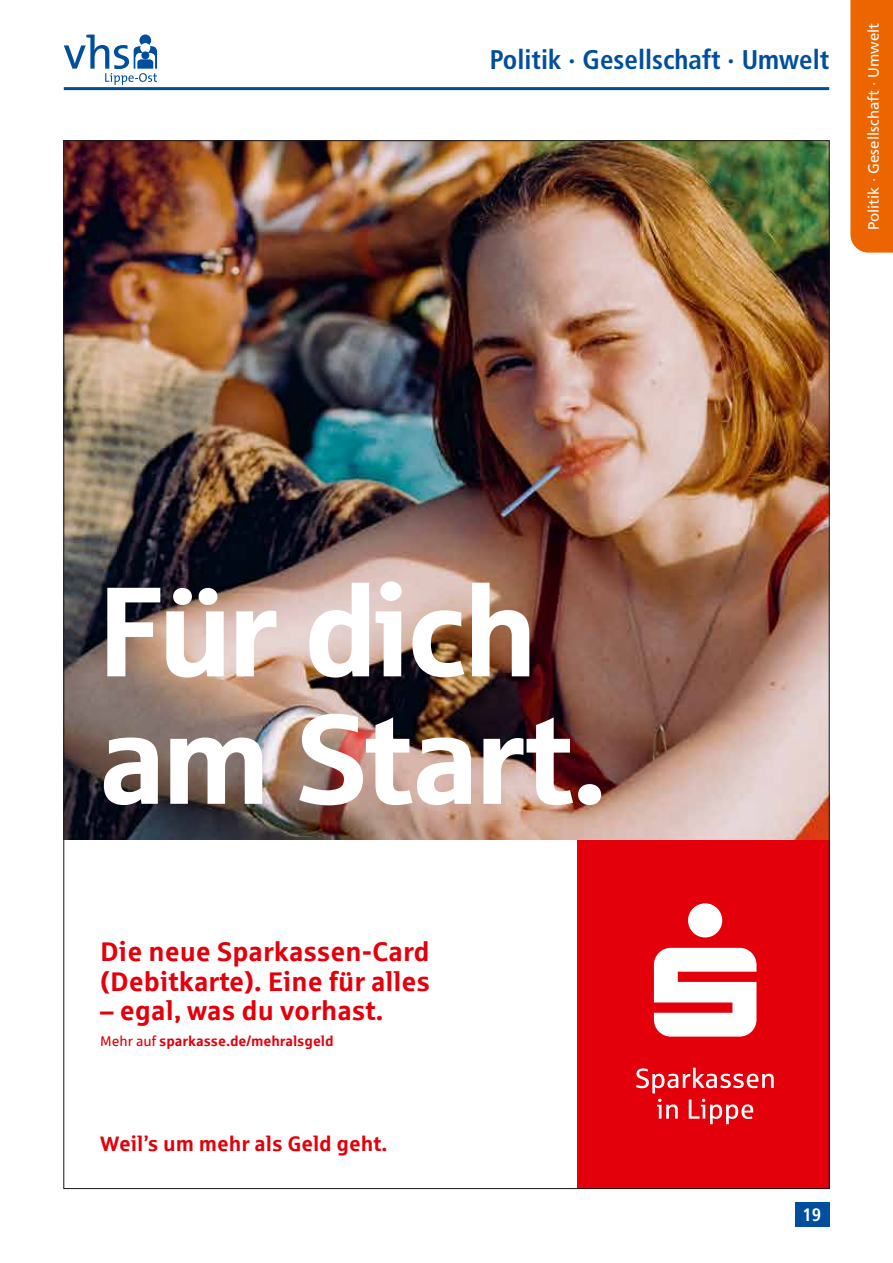
<style>
.page{position:relative;width:893px;height:1263px;background:#fff}
.page>*{position:absolute;margin:0;border:0;box-sizing:border-box;transform-origin:0 0}
.t1{font:127.5px/127.5px "Sparkasse Head";color:#fff}
.t2{font:700 27px/29.7px "Sparkasse Rg";color:#e3000b}
.t3{font:700 condensed 27px "Frutiger LT Pro";color:#004e9e}
.t4{font:700 21px "Sparkasse Rg";color:#e3000b}
.t5{font:700 condensed 18px "Frutiger LT Pro";color:#fff}
.t6{font:15px "Frutiger LT Pro";color:#fff}
.t7{font:700 14.25px "Sparkasse Rg";color:#e3000b}
.s1{font-weight:400}
</style>
<div class="page">
<hr style="left:64px;top:87px;width:765px;height:3px;background:#004e9e">
<svg style="left:64px;top:35px;width:93px;height:50px"></svg>
<div style="left:795px;top:1202px;width:34px;height:25px;background:#004e9e"></div>
<div style="left:850px;top:0;width:43px;height:253px;background:#ec6500"></div>
<img style="left:65px;top:142px;width:763px;height:698px">
<div style="left:577px;top:840px;width:252px;height:348px;background:#e3000b"></div>
<svg style="left:657px;top:1099px;width:96px;height:25px"></svg>
<svg style="left:636px;top:1068px;width:138px;height:25px"></svg>
<svg style="left:654px;top:903px;width:102px;height:133px"></svg>
<p class="t3" style="left:490px;top:44px;width:341px">Politik · Gesellschaft · Umwelt</p>
<p class="t6" style="left:865px;top:230px;width:209px;rotate:-90deg">Politik · Gesellschaft · Umwelt</p>
<h1 class="t1" style="left:100px;top:563px;width:507px">Für dich am Start.</h1>
<p class="t2" style="left:100px;top:935px;width:331px">Die neue Sparkassen-Card (Debitkarte). Eine für alles</p>
<p class="t2" style="left:100px;top:995px;width:285px">– egal, was du vorhast.</p>
<p class="t7" style="left:100px;top:1032px;width:235px"><span class="s1">Mehr auf</span> sparkasse.de/mehralsgeld</p>
<p class="t4" style="left:100px;top:1130px;width:289px">Weil’s um mehr als Geld geht.</p>
<p class="t5" style="left:802px;top:1204px;width:20px">19</p>
</div>
